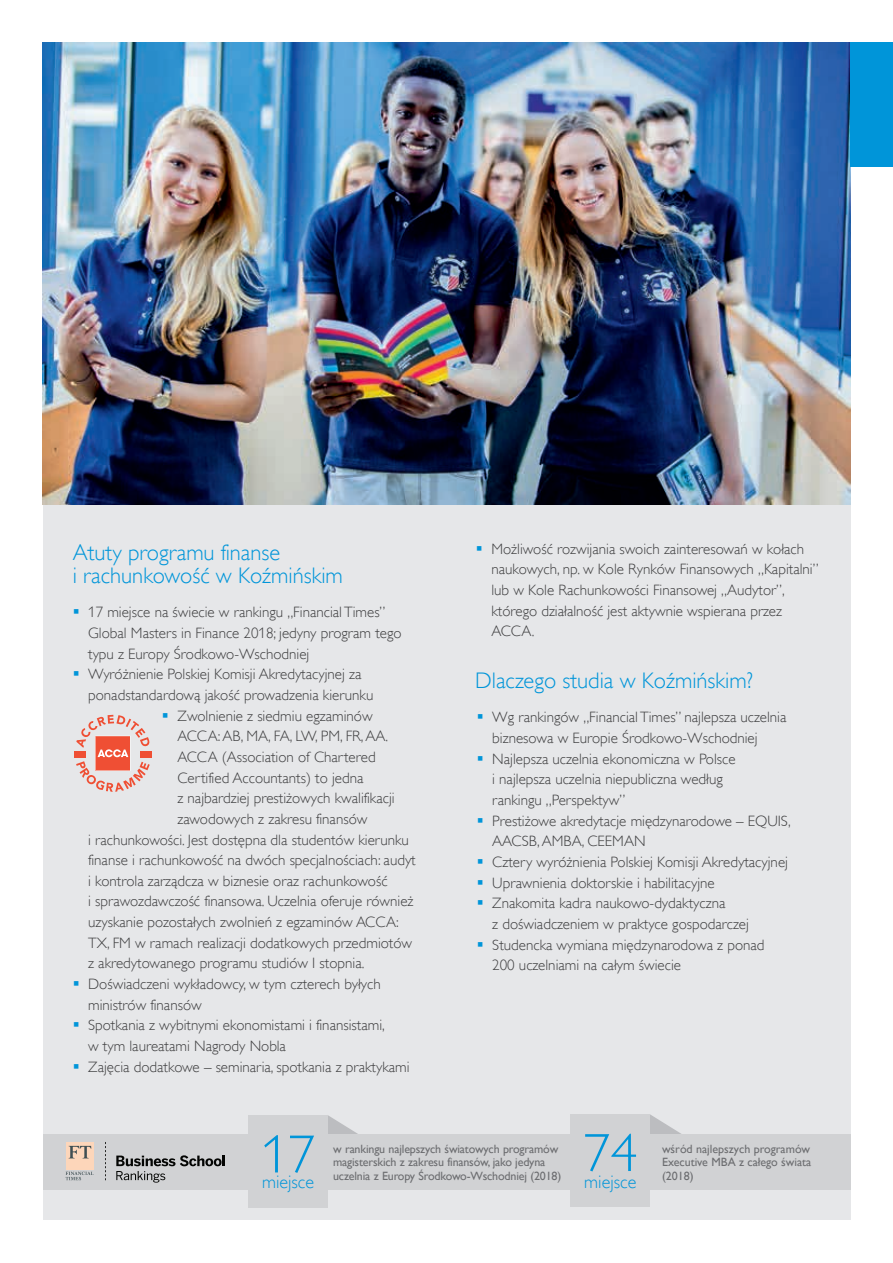
<style>
.page{position:relative;width:893px;height:1263px;background:#fff}
.page>*{position:absolute;margin:0;border:0;box-sizing:border-box;transform-origin:0 0}
.t1{font:300 54px "Gill Sans Alt One";color:#0095d9}
.t2{font:300 22.5px/23.2px "Gill Sans Alt One";color:#0095d9}
.t3{font:300 18.15px "Gill Sans Alt One";color:#0095d9}
.t4{font:300 15px/20.7px "Gill Sans Alt One";color:#3e3e3f}
.t5{font:12px/14px "Gill Sans";letter-spacing:-.015em;color:#6c6d70}
.s1{color:#0095d9}
</style>
<div class="page">
<div style="left:43px;top:42px;width:807px;height:1178px;background:#e6e7e9"></div>
<img style="left:42px;top:42px;width:808px;height:463px">
<div style="left:850px;top:42px;width:43px;height:125px;background:#0095d9"></div>
<div style="left:74px;top:751px;width:11px;height:6px;background:#ef4f34"></div>
<div style="left:140px;top:751px;width:11px;height:6px;background:#ef4f34"></div>
<svg style="left:76px;top:715px;width:74px;height:77px"></svg>
<svg style="left:327px;top:1115px;width:31px;height:19px"></svg>
<svg style="left:650px;top:1114px;width:31px;height:20px"></svg>
<div style="left:43px;top:1134px;width:807px;height:56px;background:#d1d2d4"></div>
<div style="left:248px;top:1115px;width:79px;height:92px;background:#d1d2d4"></div>
<div style="left:570px;top:1114px;width:80px;height:93px;background:#d1d2d4"></div>
<div style="left:66px;top:1142px;width:28px;height:28px;background:#fdd6ba"></div>
<svg style="left:69px;top:1146px;width:22px;height:12px"></svg>
<svg style="left:66px;top:1172px;width:28px;height:8px"></svg>
<svg style="left:116px;top:1155px;width:109px;height:27px"></svg>
<svg style="left:105px;top:1142px;width:1px;height:38px"></svg>
<h2 class="t2" style="left:73px;top:541px;width:272px">Atuty programu finanse<br>i rachunkowość w Koźmińskim</h2>
<p class="t4" style="left:88px;top:602px;width:315px;text-indent:-16px"><span class="s1">▪</span> 17 miejsce na świecie w rankingu „Financial Times”<br>Global Masters in Finance 2018; jedyny program tego typu z Europy Środkowo-Wschodniej</p>
<p class="t4" style="left:88px;top:664px;width:287px;text-indent:-16px"><span class="s1">▪</span> Wyróżnienie Polskiej Komisji Akredytacyjnej za ponadstandardową jakość prowadzenia kierunku</p>
<p class="t4" style="left:162px;top:705px;width:212px"><span class="s1">▪</span> Zwolnienie z siedmiu egzaminów</p>
<p class="t4" style="left:177px;top:726px;width:212px">ACCA: AB, MA, FA, LW, PM, FR, AA.</p>
<p class="t4" style="left:177px;top:746px;width:200px">ACCA (Association of Chartered</p>
<p class="t4" style="left:177px;top:767px;width:187px">Certified Accountants) to jedna</p>
<p class="t4" style="left:177px;top:788px;width:219px">z najbardziej prestiżowych kwalifikacji</p>
<p class="t4" style="left:177px;top:808px;width:191px">zawodowych z zakresu finansów</p>
<p class="t4" style="left:88px;top:829px;width:322px">i rachunkowości. Jest dostępna dla studentów kierunku</p>
<p class="t4" style="left:88px;top:850px;width:329px">finanse i rachunkowość na dwóch specjalnościach: audyt</p>
<p class="t4" style="left:88px;top:870px;width:301px">i kontrola zarządcza w biznesie oraz rachunkowość</p>
<p class="t4" style="left:88px;top:891px;width:327px">i sprawozdawczość finansowa. Uczelnia oferuje również</p>
<p class="t4" style="left:88px;top:912px;width:312px">uzyskanie pozostałych zwolnień z egzaminów ACCA:</p>
<p class="t4" style="left:88px;top:932px;width:326px">TX, FM w ramach realizacji dodatkowych przedmiotów</p>
<p class="t4" style="left:88px;top:953px;width:278px">z akredytowanego programu studiów I stopnia.</p>
<p class="t4" style="left:88px;top:974px;width:294px;text-indent:-16px"><span class="s1">▪</span> Doświadczeni wykładowcy, w tym czterech byłych ministrów finansów</p>
<p class="t4" style="left:88px;top:1015px;width:298px;text-indent:-16px"><span class="s1">▪</span> Spotkania z wybitnymi ekonomistami i finansistami, w tym laureatami Nagrody Nobla</p>
<p class="t4" style="left:73px;top:1056px;width:338px"><span class="s1">▪</span> Zajęcia dodatkowe – seminaria, spotkania z praktykami</p>
<p class="t4" style="left:491px;top:538px;width:329px;text-indent:-16px"><span class="s1">▪</span> Możliwość rozwijania swoich zainteresowań w kołach naukowych, np. w Kole Rynków Finansowych „Kapitalni” lub w Kole Rachunkowości Finansowej „Audytor”, którego działalność jest aktywnie wspierana przez ACCA.</p>
<h2 class="t2" style="left:475px;top:669px;width:279px">Dlaczego studia w Koźmińskim?</h2>
<p class="t4" style="left:492px;top:707px;width:296px;text-indent:-16px"><span class="s1">▪</span> Wg rankingów „Financial Times” najlepsza uczelnia biznesowa w Europie Środkowo-Wschodniej</p>
<p class="t4" style="left:492px;top:748px;width:245px;text-indent:-16px"><span class="s1">▪</span> Najlepsza uczelnia ekonomiczna w Polsce i najlepsza uczelnia niepubliczna według rankingu „Perspektyw”</p>
<p class="t4" style="left:492px;top:810px;width:300px;text-indent:-16px"><span class="s1">▪</span> Prestiżowe akredytacje międzynarodowe – EQUIS,<br>AACSB, AMBA, CEEMAN</p>
<p class="t4" style="left:477px;top:852px;width:313px"><span class="s1">▪</span> Cztery wyróżnienia Polskiej Komisji Akredytacyjnej</p>
<p class="t4" style="left:477px;top:872px;width:239px"><span class="s1">▪</span> Uprawnienia doktorskie i habilitacyjne</p>
<p class="t4" style="left:492px;top:893px;width:258px;text-indent:-16px"><span class="s1">▪</span> Znakomita kadra naukowo-dydaktyczna<br>z doświadczeniem w praktyce gospodarczej</p>
<p class="t4" style="left:492px;top:934px;width:274px;text-indent:-16px"><span class="s1">▪</span> Studencka wymiana międzynarodowa z ponad<br>200 uczelniami na całym świecie</p>
<p class="t5" style="left:333px;top:1142px;width:230px">w rankingu najlepszych światowych programów magisterskich z zakresu finansów, jako jedyna uczelnia z Europy Środkowo-Wschodniej (2018)</p>
<h1 class="t1" style="left:584px;top:1117px;width:55px">74</h1>
<p class="t5" style="left:662px;top:1142px;width:151px">wśród najlepszych programów<br>Executive MBA z całego świata</p>
<h1 class="t1" style="left:261px;top:1119px;width:55px">17</h1>
<p class="t5" style="left:662px;top:1169px;width:33px">(2018)</p>
<p class="t3" style="left:262px;top:1170px;width:54px">miejsce</p>
<p class="t3" style="left:584px;top:1170px;width:54px">miejsce</p>
</div>
